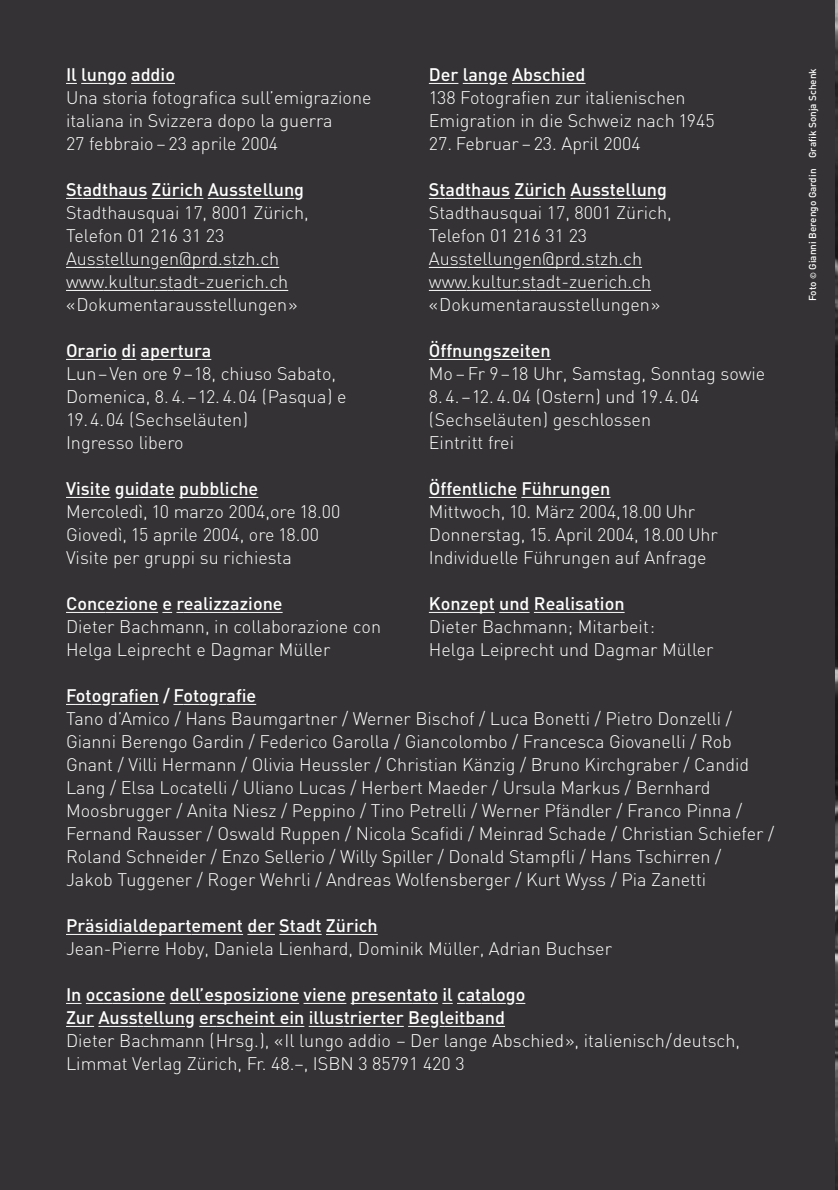
<style>
.page{position:relative;width:838px;height:1190px;background:#fff}
.page>*{position:absolute;margin:0;border:0;box-sizing:border-box;transform-origin:0 0}
.t1{font:300 18px/23px "DIN";color:#fff}
.t2{font:500 18px/23px "DIN";color:#fff}
.t3{font:500 10px "DIN";color:#fff}
.s1{font-size:8px}
</style>
<div class="page">
<img style="left:834px;top:0;width:4px;height:1190px">
<div style="left:0;top:0;width:834px;height:1190px;background:#343234"></div>
<svg style="left:66px;top:704px;width:35px;height:1px"></svg>
<hr style="left:119px;top:704px;width:40px;height:1px;background:#fff">
<svg style="left:173px;top:704px;width:36px;height:1px"></svg>
<hr style="left:226px;top:704px;width:30px;height:1px;background:#fff">
<hr style="left:66px;top:934px;width:126px;height:1px;background:#fff">
<hr style="left:192px;top:934px;width:51px;height:1px;background:#fff">
<svg style="left:247px;top:934px;width:75px;height:1px"></svg>
<hr style="left:326px;top:934px;width:52px;height:1px;background:#fff">
<svg style="left:66px;top:1003px;width:47px;height:1px"></svg>
<hr style="left:113px;top:1003px;width:52px;height:1px;background:#fff">
<hr style="left:170px;top:1003px;width:30px;height:1px;background:#fff">
<hr style="left:200px;top:1003px;width:99px;height:1px;background:#fff">
<hr style="left:304px;top:1003px;width:42px;height:1px;background:#fff">
<svg style="left:351px;top:1003px;width:17px;height:1px"></svg>
<hr style="left:368px;top:1003px;width:45px;height:1px;background:#fff">
<svg style="left:413px;top:1003px;width:93px;height:1px"></svg>
<svg style="left:66px;top:1026px;width:28px;height:1px"></svg>
<hr style="left:98px;top:1026px;width:31px;height:1px;background:#fff">
<svg style="left:129px;top:1026px;width:15px;height:1px"></svg>
<hr style="left:144px;top:1026px;width:41px;height:1px;background:#fff">
<svg style="left:199px;top:1026px;width:18px;height:1px"></svg>
<hr style="left:217px;top:1026px;width:87px;height:1px;background:#fff">
<hr style="left:309px;top:1026px;width:35px;height:1px;background:#fff">
<hr style="left:344px;top:1026px;width:42px;height:1px;background:#fff">
<svg style="left:386px;top:1026px;width:44px;height:1px"></svg>
<hr style="left:445px;top:1026px;width:60px;height:1px;background:#fff">
<svg style="left:429px;top:83px;width:59px;height:1px"></svg>
<hr style="left:512px;top:83px;width:74px;height:1px;background:#fff">
<svg style="left:429px;top:198px;width:17px;height:1px"></svg>
<hr style="left:446px;top:198px;width:64px;height:1px;background:#fff">
<hr style="left:514px;top:198px;width:52px;height:1px;background:#fff">
<hr style="left:571px;top:198px;width:30px;height:1px;background:#fff">
<svg style="left:601px;top:198px;width:15px;height:1px"></svg>
<hr style="left:616px;top:198px;width:41px;height:1px;background:#fff">
<hr style="left:429px;top:267px;width:30px;height:1px;background:#fff">
<svg style="left:459px;top:267px;width:14px;height:1px"></svg>
<hr style="left:473px;top:267px;width:40px;height:1px;background:#fff">
<hr style="left:523px;top:267px;width:48px;height:1px;background:#fff">
<svg style="left:571px;top:267px;width:23px;height:1px"></svg>
<hr style="left:594px;top:267px;width:48px;height:1px;background:#fff">
<hr style="left:429px;top:290px;width:38px;height:1px;background:#fff">
<hr style="left:467px;top:290px;width:50px;height:1px;background:#fff">
<svg style="left:517px;top:290px;width:19px;height:1px"></svg>
<hr style="left:536px;top:290px;width:115px;height:1px;background:#fff">
<hr style="left:429px;top:359px;width:54px;height:1px;background:#fff">
<hr style="left:493px;top:359px;width:38px;height:1px;background:#fff">
<svg style="left:531px;top:359px;width:20px;height:1px"></svg>
<svg style="left:429px;top:497px;width:23px;height:1px"></svg>
<hr style="left:452px;top:497px;width:65px;height:1px;background:#fff">
<hr style="left:521px;top:497px;width:60px;height:1px;background:#fff">
<svg style="left:591px;top:497px;width:19px;height:1px"></svg>
<hr style="left:429px;top:612px;width:66px;height:1px;background:#fff">
<hr style="left:499px;top:612px;width:31px;height:1px;background:#fff">
<hr style="left:534px;top:612px;width:91px;height:1px;background:#fff">
<svg style="left:66px;top:83px;width:41px;height:1px"></svg>
<hr style="left:131px;top:83px;width:44px;height:1px;background:#fff">
<svg style="left:66px;top:198px;width:17px;height:1px"></svg>
<hr style="left:83px;top:198px;width:64px;height:1px;background:#fff">
<hr style="left:152px;top:198px;width:51px;height:1px;background:#fff">
<hr style="left:208px;top:198px;width:30px;height:1px;background:#fff">
<svg style="left:238px;top:198px;width:15px;height:1px"></svg>
<hr style="left:253px;top:198px;width:41px;height:1px;background:#fff">
<hr style="left:66px;top:267px;width:30px;height:1px;background:#fff">
<svg style="left:96px;top:267px;width:14px;height:1px"></svg>
<hr style="left:110px;top:267px;width:40px;height:1px;background:#fff">
<hr style="left:160px;top:267px;width:48px;height:1px;background:#fff">
<svg style="left:208px;top:267px;width:24px;height:1px"></svg>
<hr style="left:232px;top:267px;width:47px;height:1px;background:#fff">
<hr style="left:66px;top:290px;width:38px;height:1px;background:#fff">
<hr style="left:104px;top:290px;width:50px;height:1px;background:#fff">
<svg style="left:154px;top:290px;width:20px;height:1px"></svg>
<hr style="left:174px;top:290px;width:114px;height:1px;background:#fff">
<svg style="left:66px;top:359px;width:19px;height:1px"></svg>
<hr style="left:85px;top:359px;width:32px;height:1px;background:#fff">
<svg style="left:122px;top:359px;width:14px;height:1px"></svg>
<hr style="left:141px;top:359px;width:61px;height:1px;background:#fff">
<hr style="left:66px;top:497px;width:35px;height:1px;background:#fff">
<hr style="left:125px;top:497px;width:40px;height:1px;background:#fff">
<hr style="left:179px;top:497px;width:79px;height:1px;background:#fff">
<hr style="left:66px;top:612px;width:40px;height:1px;background:#fff">
<hr style="left:106px;top:612px;width:52px;height:1px;background:#fff">
<svg style="left:162px;top:612px;width:22px;height:1px"></svg>
<hr style="left:184px;top:612px;width:99px;height:1px;background:#fff">
<p class="t2" style="left:66px;top:65px;width:110px">Il lungo addio</p>
<p class="t1" style="left:66px;top:88px;width:307px">Una storia fotografica sull’emigrazione italiana in Svizzera dopo la guerra<br>27 febbraio – 23 aprile 2004</p>
<p class="t2" style="left:66px;top:180px;width:240px">Stadthaus Zürich Ausstellung</p>
<p class="t1" style="left:66px;top:203px;width:244px">Stadthausquai 17, 8001 Zürich,<br>Telefon 01 216 31 23<br>Ausstellungen@prd.stzh.ch www.kultur.stadt-zuerich.ch «Dokumentarausstellungen»</p>
<p class="t2" style="left:66px;top:341px;width:147px">Orario di apertura</p>
<p class="t1" style="left:66px;top:364px;width:282px">Lun–Ven ore 9–18, chiuso Sabato,<br>Domenica, 8. 4.–12. 4.04 (Pasqua) e<br>19.4.04 (Sechseläuten)<br>Ingresso libero</p>
<p class="t2" style="left:66px;top:479px;width:194px">Visite guidate pubbliche</p>
<p class="t1" style="left:66px;top:502px;width:276px">Mercoledì, 10 marzo 2004,ore 18.00<br>Giovedì, 15 aprile 2004, ore 18.00<br>Visite per gruppi su richiesta</p>
<p class="t2" style="left:66px;top:594px;width:218px">Concezione e realizzazione</p>
<p class="t1" style="left:66px;top:617px;width:317px">Dieter Bachmann, in collaborazione con<br>Helga Leiprecht e Dagmar Müller</p>
<p class="t2" style="left:429px;top:65px;width:158px">Der lange Abschied</p>
<p class="t1" style="left:429px;top:88px;width:287px">138 Fotografien zur italienischen<br>Emigration in die Schweiz nach 1945</p>
<p class="t1" style="left:429px;top:134px;width:213px">27. Februar – 23. April 2004</p>
<p class="t2" style="left:429px;top:180px;width:240px">Stadthaus Zürich Ausstellung</p>
<p class="t1" style="left:429px;top:203px;width:244px">Stadthausquai 17, 8001 Zürich,<br>Telefon 01 216 31 23<br>Ausstellungen@prd.stzh.ch www.kultur.stadt-zuerich.ch «Dokumentarausstellungen»</p>
<p class="t2" style="left:429px;top:341px;width:123px">Öffnungszeiten</p>
<p class="t1" style="left:429px;top:364px;width:338px">Mo – Fr 9–18 Uhr, Samstag, Sonntag sowie</p>
<p class="t1" style="left:429px;top:387px;width:272px">8. 4.–12. 4.04 (Ostern) und 19.4.04 (Sechseläuten) geschlossen<br>Eintritt frei</p>
<p class="t2" style="left:429px;top:479px;width:183px">Öffentliche Führungen</p>
<p class="t1" style="left:429px;top:502px;width:290px">Mittwoch, 10. März 2004,18.00 Uhr<br>Donnerstag, 15. April 2004, 18.00 Uhr<br>Individuelle Führungen auf Anfrage</p>
<p class="t2" style="left:429px;top:594px;width:197px">Konzept und Realisation</p>
<p class="t1" style="left:429px;top:617px;width:286px">Dieter Bachmann; Mitarbeit:<br>Helga Leiprecht und Dagmar Müller</p>
<p class="t2" style="left:66px;top:686px;width:192px">Fotografien / Fotografie</p>
<p class="t1" style="left:66px;top:709px;width:710px">Tano d’Amico / Hans Baumgartner / Werner Bischof / Luca Bonetti / Pietro Donzelli / Gianni Berengo Gardin / Federico Garolla / Giancolombo / Francesca Giovanelli / Rob Gnant / Villi Hermann / Olivia Heussler / Christian Känzig / Bruno Kirchgraber / Candid Lang / Elsa Locatelli / Uliano Lucas / Herbert Maeder / Ursula Markus / Bernhard Moosbrugger / Anita Niesz / Peppino / Tino Petrelli / Werner Pfändler / Franco Pinna / Fernand Rausser / Oswald Ruppen / Nicola Scafidi / Meinrad Schade / Christian Schiefer / Roland Schneider / Enzo Sellerio / Willy Spiller / Donald Stampfli / Hans Tschirren /<br>Jakob Tuggener / Roger Wehrli / Andreas Wolfensberger / Kurt Wyss / Pia Zanetti</p>
<p class="t2" style="left:66px;top:916px;width:313px">Präsidialdepartement der Stadt Zürich</p>
<p class="t1" style="left:66px;top:939px;width:548px">Jean-Pierre Hoby, Daniela Lienhard, Dominik Müller, Adrian Buchser</p>
<p class="t2" style="left:66px;top:985px;width:461px">In occasione dell’esposizione viene presentato il catalogo<br>Zur Ausstellung erscheint ein illustrierter Begleitband</p>
<p class="t1" style="left:66px;top:1031px;width:676px">Dieter Bachmann (Hrsg.), «Il lungo addio – Der lange Abschied», italienisch/deutsch,<br>Limmat Verlag Zürich, Fr. 48.–, ISBN 3 85791 420 3</p>
<p class="t3" style="left:809px;top:301px;width:235px;rotate:-90deg">Foto <span class="s1">©</span> Gianni Berengo Gardin Grafik Sonja Schenk</p>
</div>
